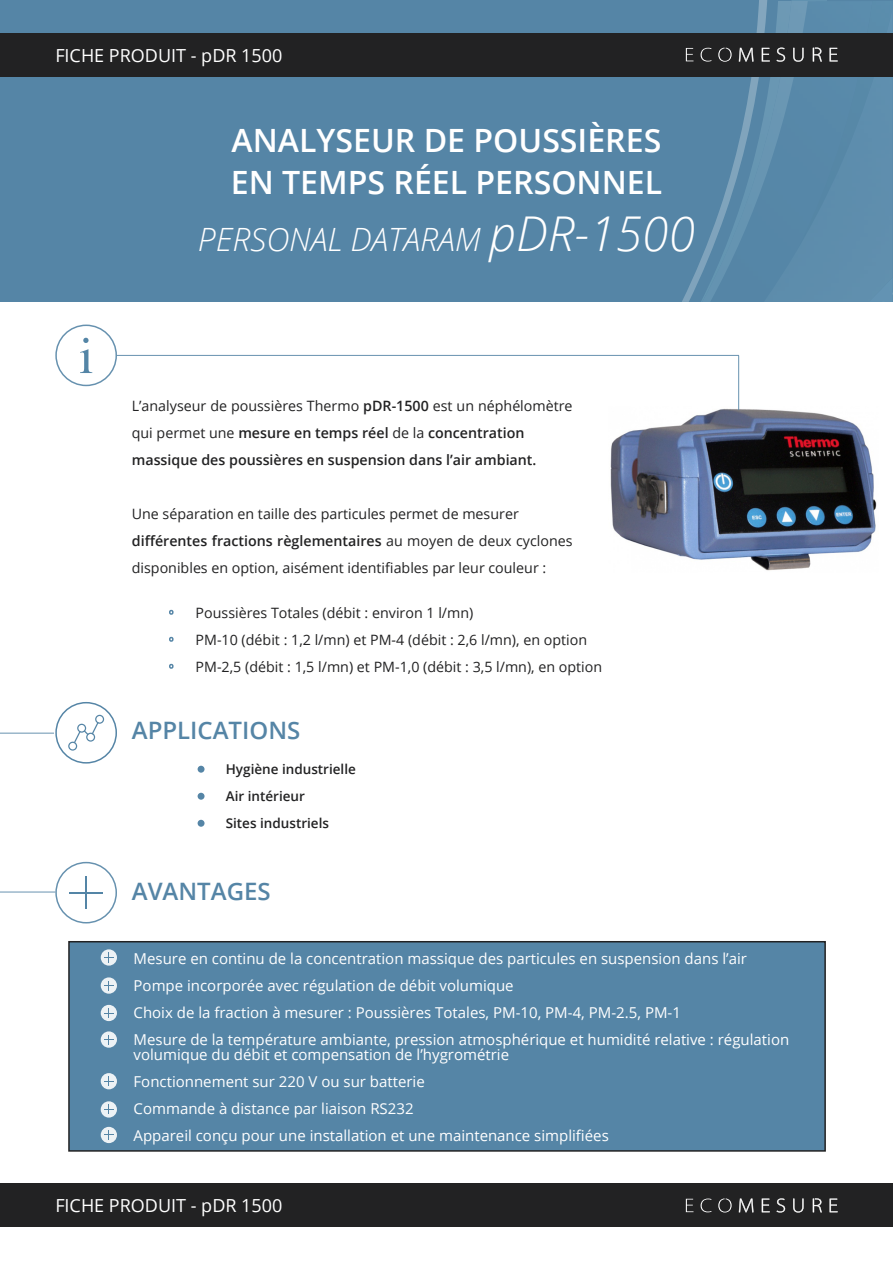
<style>
.page{position:relative;width:893px;height:1263px;background:#fff}
.page>*{position:absolute;margin:0;border:0;box-sizing:border-box;transform-origin:0 0}
.t1{font:600 32.1px/42px "Open Sans";color:#fff}
.t2{font:italic 300 32.1px "Open Sans";color:#fff}
.t3{font:600 24px "Open Sans";color:#5585a6}
.t4{font:18px "Open Sans";color:#fff}
.t5{font:15px/27px "Open Sans";color:#fff}
.t6{font:14.25px/27px "Open Sans";color:#222223}
.t7{font:600 14.25px/27px "Open Sans";color:#222223}
.t8{font:600 13.5px/27px "Open Sans";color:#222223}
.s1{font-size:48px}
.s2{font-weight:400}
.s3{font-weight:600}
</style>
<div class="page">
<img style="left:610px;top:407px;width:267px;height:164px">
<div style="left:0;top:0;width:893px;height:302px;background:#5585a6"></div>
<div style="left:68px;top:941px;width:758px;height:211px;background:#5585a6;border:2px solid #222223"></div>
<img style="left:682px;top:0;width:85px;height:302px">
<img style="left:710px;top:1px;width:98px;height:301px">
<img style="left:764px;top:8px;width:129px;height:294px">
<div style="left:0;top:33px;width:893px;height:44px;background:#222223"></div>
<div style="left:0;top:1183px;width:893px;height:44px;background:#222223"></div>
<svg style="left:686px;top:48px;width:7px;height:13px"></svg>
<svg style="left:701px;top:48px;width:11px;height:14px"></svg>
<svg style="left:718px;top:48px;width:14px;height:14px"></svg>
<svg style="left:739px;top:48px;width:14px;height:14px"></svg>
<svg style="left:762px;top:48px;width:8px;height:14px"></svg>
<svg style="left:776px;top:48px;width:9px;height:14px"></svg>
<svg style="left:793px;top:48px;width:11px;height:14px"></svg>
<svg style="left:813px;top:47px;width:9px;height:15px"></svg>
<svg style="left:829px;top:48px;width:9px;height:14px"></svg>
<svg style="left:686px;top:1199px;width:7px;height:13px"></svg>
<svg style="left:701px;top:1198px;width:11px;height:14px"></svg>
<svg style="left:718px;top:1198px;width:14px;height:14px"></svg>
<svg style="left:739px;top:1198px;width:14px;height:14px"></svg>
<svg style="left:762px;top:1198px;width:8px;height:14px"></svg>
<svg style="left:776px;top:1198px;width:9px;height:14px"></svg>
<svg style="left:793px;top:1198px;width:11px;height:14px"></svg>
<svg style="left:813px;top:1198px;width:9px;height:14px"></svg>
<svg style="left:829px;top:1198px;width:9px;height:14px"></svg>
<hr style="left:117px;top:355px;width:622px;height:1px;background:#5585a6">
<hr style="left:738px;top:356px;width:1px;height:54px;background:#5585a6">
<hr style="left:0;top:733px;width:54px;height:1px;background:#5585a6">
<hr style="left:0;top:892px;width:55px;height:1px;background:#5585a6">
<div style="left:55px;top:325px;width:62px;height:61px;border:2px solid #5585a6;border-radius:50%"></div>
<div style="left:55px;top:862px;width:62px;height:61px;border:2px solid #5585a6;border-radius:50%"></div>
<hr style="left:85px;top:876px;width:2px;height:33px;background:#5485a6">
<hr style="left:70px;top:892px;width:33px;height:1px;background:#5485a6">
<svg style="left:68px;top:715px;width:36px;height:36px"></svg>
<div style="left:55px;top:702px;width:62px;height:62px;border:2px solid #5585a6;border-radius:50%"></div>
<svg style="left:80px;top:338px;width:12px;height:35px"></svg>
<div style="left:198px;top:766px;width:7px;height:7px;background:#5585a6;border-radius:50%"></div>
<div style="left:198px;top:793px;width:7px;height:7px;background:#5585a6;border-radius:50%"></div>
<div style="left:198px;top:820px;width:7px;height:7px;background:#5585a6;border-radius:50%"></div>
<svg style="left:101px;top:949px;width:16px;height:17px"></svg>
<svg style="left:104px;top:953px;width:9px;height:9px"></svg>
<svg style="left:101px;top:1073px;width:16px;height:16px"></svg>
<svg style="left:104px;top:1077px;width:9px;height:9px"></svg>
<svg style="left:101px;top:1031px;width:16px;height:17px"></svg>
<svg style="left:104px;top:1035px;width:9px;height:9px"></svg>
<svg style="left:101px;top:1005px;width:16px;height:16px"></svg>
<svg style="left:104px;top:1008px;width:9px;height:9px"></svg>
<svg style="left:101px;top:977px;width:16px;height:17px"></svg>
<svg style="left:104px;top:981px;width:9px;height:9px"></svg>
<svg style="left:101px;top:1101px;width:16px;height:16px"></svg>
<svg style="left:104px;top:1105px;width:9px;height:9px"></svg>
<svg style="left:101px;top:1127px;width:16px;height:16px"></svg>
<svg style="left:104px;top:1130px;width:9px;height:9px"></svg>
<svg style="left:169px;top:609px;width:5px;height:6px"></svg>
<svg style="left:169px;top:636px;width:5px;height:6px"></svg>
<svg style="left:169px;top:663px;width:5px;height:6px"></svg>
<p class="t4" style="left:55px;top:43px;width:229px">Fiche Produit - pDR 1500</p>
<h1 class="t1" style="left:231px;top:118px;width:433px">Analyseur de poussières en temps réel personnel</h1>
<h1 class="t2" style="left:198px;top:218px;width:499px">PERSONAL DATARAM <span class="s1">PDR-1500</span></h1>
<p class="t7" style="left:132px;top:392px;width:442px"><span class="s2">L’analyseur de poussières Thermo</span> pDR-1500 <span class="s2">est un néphélomètre qui permet une</span> mesure en temps réel <span class="s2">de la</span> concentration massique des poussières en suspension dans l’air ambiant.</p>
<p class="t6" style="left:132px;top:500px;width:442px">U ne séparation en taille des particules permet de mesurer <span class="s3">différentes fractions règlementaires</span> au moyen de deux cyclones disponibles en option, aisément identifiables par leur couleur :</p>
<p class="t6" style="left:196px;top:598px;width:408px">Poussières Totales (débit : environ 1 l/mn)<br>PM-10 (débit : 1,2 l/mn) et PM-4 (débit : 2,6 l/mn), en option<br>PM-2,5 (débit : 1,5 l/mn) et PM-1,0 (débit : 3,5 l/mn), en option</p>
<h2 class="t3" style="left:132px;top:714px;width:170px">Applications</h2>
<p class="t8" style="left:226px;top:755px;width:132px">Hygiène industrielle<br>Air intérieur<br>Sites industriels</p>
<h2 class="t3" style="left:132px;top:874px;width:140px">avantages</h2>
<p class="t5" style="left:134px;top:944px;width:657px">Mesure en continu de la concentration massique des particules en suspension dans l’air Pompe incorporée avec régulation de débit volumique<br>Choix de la fraction à mesurer : Poussières Totales, PM-10, PM-4, PM-2.5, PM-1<br>Mesure de la température ambiante, pression atmosphérique et humidité relative : régulation</p>
<p class="t5" style="left:134px;top:1040px;width:477px">volumique du débit et compensation de l’hygrométrie Fonctionnement sur 220 V ou sur batterie<br>Commande à distance par liaison RS232<br>Appareil conçu pour une installation et une maintenance simplifiées</p>
<p class="t4" style="left:55px;top:1193px;width:229px">Fiche Produit - pDR 1500</p>
</div>
